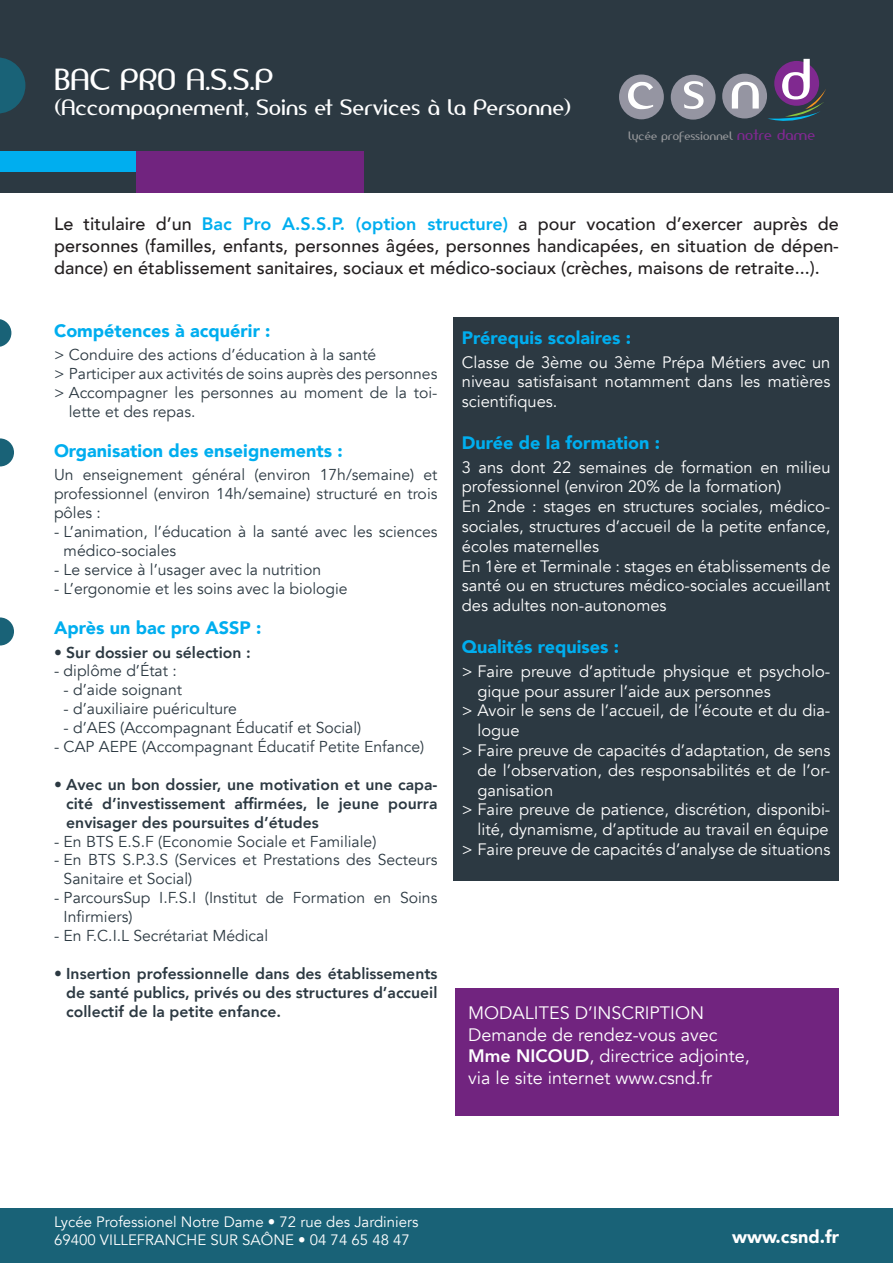
<style>
.page{position:relative;width:893px;height:1263px;background:#fff}
.page>*{position:absolute;margin:0;border:0;box-sizing:border-box;transform-origin:0 0}
.t1{font:54.15px "Amerika Sans";color:#fff}
.TITRE_A{font:28.5px "Amerika Sans";color:#fff}
.TITRE_A-2{font:21px "Amerika Sans";color:#fff}
.t2{font:500 18px/21.6px "Avenir";color:#231f20;text-align:justify}
.TITRE_B{font:900 18px "Avenir";color:#00aeef}
.t3{font:18px/21.6px "Avenir";color:#fff}
.t4{font:900 18px "Avenir";color:#fff}
.t5{font:16.5px/19.8px "Avenir";color:#fff;text-align:justify}
.t6{font:15.75px/18.9px "Avenir";color:#2c3942}
.t7{font:800 15.75px/18.9px "Avenir";color:#2c3942;text-align:justify}
.t8{font:15px "Avenir";color:#fff}
.t9{font:11.4px "Amerika Sans";color:#95979a}
.s1{font-size:14.1px;color:#802990}
.s2{font-weight:800;color:#00aeef}
.s3{font-weight:400}
.s4{font-weight:800}
</style>
<div class="page">
<svg style="left:0;top:319px;width:11px;height:28px"></svg>
<svg style="left:0;top:438px;width:14px;height:28px"></svg>
<svg style="left:0;top:617px;width:14px;height:28px"></svg>
<div style="left:0;top:0;width:893px;height:193px;background:#2c3942"></div>
<div style="left:0;top:151px;width:139px;height:21px;background:#00aeef"></div>
<svg style="left:0;top:57px;width:25px;height:57px"></svg>
<div style="left:0;top:1209px;width:893px;height:54px;background:#196277"></div>
<div style="left:453px;top:317px;width:386px;height:563px;background:#2c3942"></div>
<div style="left:455px;top:988px;width:384px;height:128px;background:#71247f"></div>
<div style="left:136px;top:151px;width:228px;height:42px;background:#71247f"></div>
<div style="left:619px;top:74px;width:45px;height:45px;background:#9595a2;border-radius:50%"></div>
<div style="left:671px;top:75px;width:45px;height:45px;background:#9595a2;border-radius:50%"></div>
<div style="left:774px;top:61px;width:45px;height:45px;background:#802990;border-radius:50%"></div>
<div style="left:722px;top:74px;width:45px;height:44px;background:#9595a2;border-radius:50%"></div>
<svg style="left:768px;top:89px;width:58px;height:32px"></svg>
<p class="TITRE_A" style="left:54px;top:62px;width:221px">BAC PRO A.S.S.P</p>
<p class="TITRE_A-2" style="left:54px;top:94px;width:518px">(Accompagnement, Soins et Services à la Personne)</p>
<p class="t1" style="left:625px;top:54px;width:188px">csnd</p>
<p class="t9" style="left:628px;top:128px;width:188px">lycée professionnel <span class="s1">notre dame</span></p>
<p class="t2" style="left:54px;top:212px;width:786px">Le titulaire d’un <span class="s2">Bac Pro A.S.S.P. (option structure)</span> a pour vocation d’exercer auprès de personnes (familles, enfants, personnes âgées, personnes handicapées, en situation de dépen&shy;dance) en établissement sanitaires, sociaux et médico-sociaux (crèches, maisons de retraite...).</p>
<p class="TITRE_B" style="left:54px;top:315px;width:218px">Compétences à acquérir :</p>
<p class="t6" style="left:54px;top:345px;width:324px">&gt; Conduire des actions d’éducation à la santé</p>
<p class="t6" style="left:54px;top:364px;width:385px">&gt; Participer aux activités de soins auprès des personnes</p>
<p class="t6" style="left:69px;top:383px;width:370px;text-indent:-15px">&gt; Accompagner les personnes au moment de la toi&shy;lette et des repas.</p>
<p class="TITRE_B" style="left:54px;top:436px;width:290px">Organisation des enseignements :</p>
<p class="t6" style="left:54px;top:466px;width:385px;text-align:justify">Un enseignement général (environ 17h/semaine) et professionnel (environ 14h/semaine) structuré en trois pôles :</p>
<p class="t6" style="left:64px;top:523px;width:375px;text-indent:-10px">- L’animation, l’éducation à la santé avec les sciences médico-sociales</p>
<p class="t6" style="left:54px;top:560px;width:269px">- Le service à l’usager avec la nutrition</p>
<p class="t6" style="left:54px;top:579px;width:295px">- L’ergonomie et les soins avec la biologie</p>
<p class="TITRE_B" style="left:54px;top:613px;width:209px">Après un bac pro ASSP :</p>
<p class="t7" style="left:54px;top:643px;width:198px"><span class="s3">•</span> Sur dossier ou sélection :</p>
<p class="t6" style="left:54px;top:662px;width:124px">- diplôme d’État :</p>
<p class="t6" style="left:64px;top:681px;width:120px">- d’aide soignant</p>
<p class="t6" style="left:64px;top:700px;width:175px">- d’auxiliaire puériculture</p>
<p class="t6" style="left:64px;top:718px;width:299px">- d’AES (Accompagnant Éducatif et Social)</p>
<p class="t6" style="left:54px;top:737px;width:372px">- CAP AEPE (Accompagnant Éducatif Petite Enfance)</p>
<p class="t7" style="left:66px;top:775px;width:373px;text-indent:-12px"><span class="s3">•</span> Avec un bon dossier, une motivation et une capa&shy;cité d’investissement affirmées, le jeune pourra envisager des poursuites d’études</p>
<p class="t6" style="left:54px;top:832px;width:324px">- En BTS E.S.F (Economie Sociale et Familiale)</p>
<p class="t6" style="left:64px;top:851px;width:375px;text-indent:-10px">- En BTS S.P.3.S (Services et Prestations des Secteurs<br>Sanitaire et Social)</p>
<p class="t6" style="left:64px;top:889px;width:375px;text-indent:-10px">- ParcoursSup I.F.S.I (Institut de Formation en Soins<br>Infirmiers)</p>
<p class="t6" style="left:54px;top:926px;width:216px">- En F.C.I.L Secrétariat Médical</p>
<p class="t7" style="left:66px;top:964px;width:373px;text-indent:-12px"><span class="s3">•</span> Insertion professionnelle dans des établissements de santé publics, privés ou des structures d’accueil collectif de la petite enfance.</p>
<p class="TITRE_B" style="left:462px;top:322px;width:171px">Prérequis scolaires :</p>
<p class="t5" style="left:462px;top:352px;width:370px">Classe de 3ème ou 3ème Prépa Métiers avec un niveau satisfaisant notamment dans les matières scientifiques.</p>
<p class="TITRE_B" style="left:462px;top:427px;width:200px">Durée de la formation :</p>
<p class="t5" style="left:462px;top:457px;width:370px">3 ans dont 22 semaines de formation en milieu professionnel (environ 20% de la formation)</p>
<p class="t5" style="left:462px;top:497px;width:370px">En 2nde : stages en structures sociales, médico&shy;sociales, structures d’accueil de la petite enfance, écoles maternelles</p>
<p class="t5" style="left:462px;top:556px;width:370px">En 1ère et Terminale : stages en établissements de santé ou en structures médico-sociales accueillant des adultes non-autonomes</p>
<p class="TITRE_B" style="left:462px;top:631px;width:159px">Qualités requises :</p>
<p class="t5" style="left:477px;top:661px;width:355px;text-indent:-16px">&gt; Faire preuve d’aptitude physique et psycholo&shy;gique pour assurer l’aide aux personnes</p>
<p class="t5" style="left:477px;top:701px;width:355px;text-indent:-16px">&gt; Avoir le sens de l’accueil, de l’écoute et du dia&shy;logue</p>
<p class="t5" style="left:477px;top:741px;width:355px;text-indent:-16px">&gt; Faire preuve de capacités d’adaptation, de sens de l’observation, des responsabilités et de l’or&shy;ganisation</p>
<p class="t5" style="left:462px;top:800px;width:370px;text-align:right">&gt; Faire preuve de patience, discrétion, disponibi&shy;lité, dynamisme, d’aptitude au travail en équipe</p>
<p class="t5" style="left:462px;top:840px;width:370px">&gt; Faire preuve de capacités d’analyse de situations</p>
<p class="t3" style="left:468px;top:1002px;width:237px">MODALITES D’INSCRIPTION</p>
<p class="t3" style="left:468px;top:1024px;width:283px">Demande de rendez-vous avec<br><span class="s4">Mme NICOUD</span>, directrice adjointe, via le site internet www.csnd.fr</p>
<p class="t8" style="left:54px;top:1213px;width:366px">Lycée Professionel Notre Dame • 72 rue des Jardiniers</p>
<p class="t8" style="left:54px;top:1231px;width:357px">69400 VILLEFRANCHE SUR SAÔNE • 04 74 65 48 47</p>
<p class="t4" style="left:732px;top:1221px;width:108px">www.csnd.fr</p>
</div>
